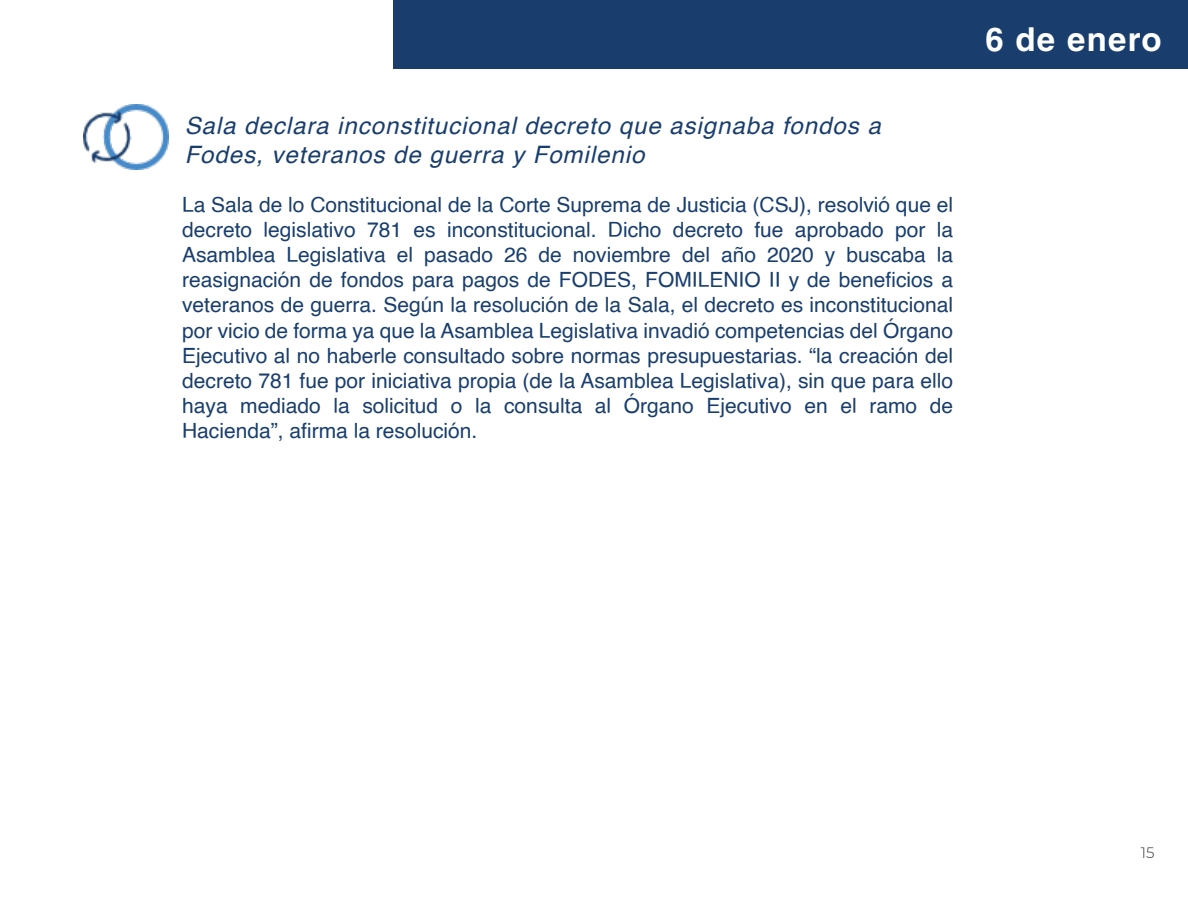
<style>
.page{position:relative;width:1188px;height:918px;background:#fff}
.page>*{position:absolute;margin:0;border:0;box-sizing:border-box;transform-origin:0 0}
.t1{font:700 33px "Helvetica LT Std";letter-spacing:.04em;color:#fff}
.t2{font:italic 24px/28.8px "Helvetica";letter-spacing:.04em;color:#193e6d}
.t3{font:21px/25.2px "Helvetica";color:#193e6d;text-align:justify}
.t4{font:300 15px "Montserrat";color:#333}
</style>
<div class="page">
<img style="left:84px;top:105px;width:85px;height:64px">
<div style="left:393px;top:0;width:795px;height:69px;background:#193e6d"></div>
<p class="t2" style="left:185px;top:113px;width:698px">Sala declara inconstitucional decreto que asignaba fondos a<br>Fodes, veteranos de guerra y Fomilenio</p>
<p class="t3" style="left:182px;top:193px;width:773px">La Sala de lo Constitucional de la Corte Suprema de Justicia (CSJ), resolvió que el decreto legislativo 781 es inconstitucional. Dicho decreto fue aprobado por la Asamblea Legislativa el pasado 26 de noviembre del año 2020 y buscaba la reasignación de fondos para pagos de FODES, FOMILENIO II y de beneficios a veteranos de guerra. Según la resolución de la Sala, el decreto es inconstitucional por vicio de forma ya que la Asamblea Legislativa invadió competencias del Órgano Ejecutivo al no haberle consultado sobre normas presupuestarias. “la creación del decreto 781 fue por iniciativa propia (de la Asamblea Legislativa), sin que para ello haya mediado la solicitud o la consulta al Órgano Ejecutivo en el ramo de Hacienda”, afirma la resolución.</p>
<h1 class="t1" style="left:985px;top:28px;width:178px">6 de enero</h1>
<p class="t4" style="left:1141px;top:844px;width:15px">15</p>
</div>
